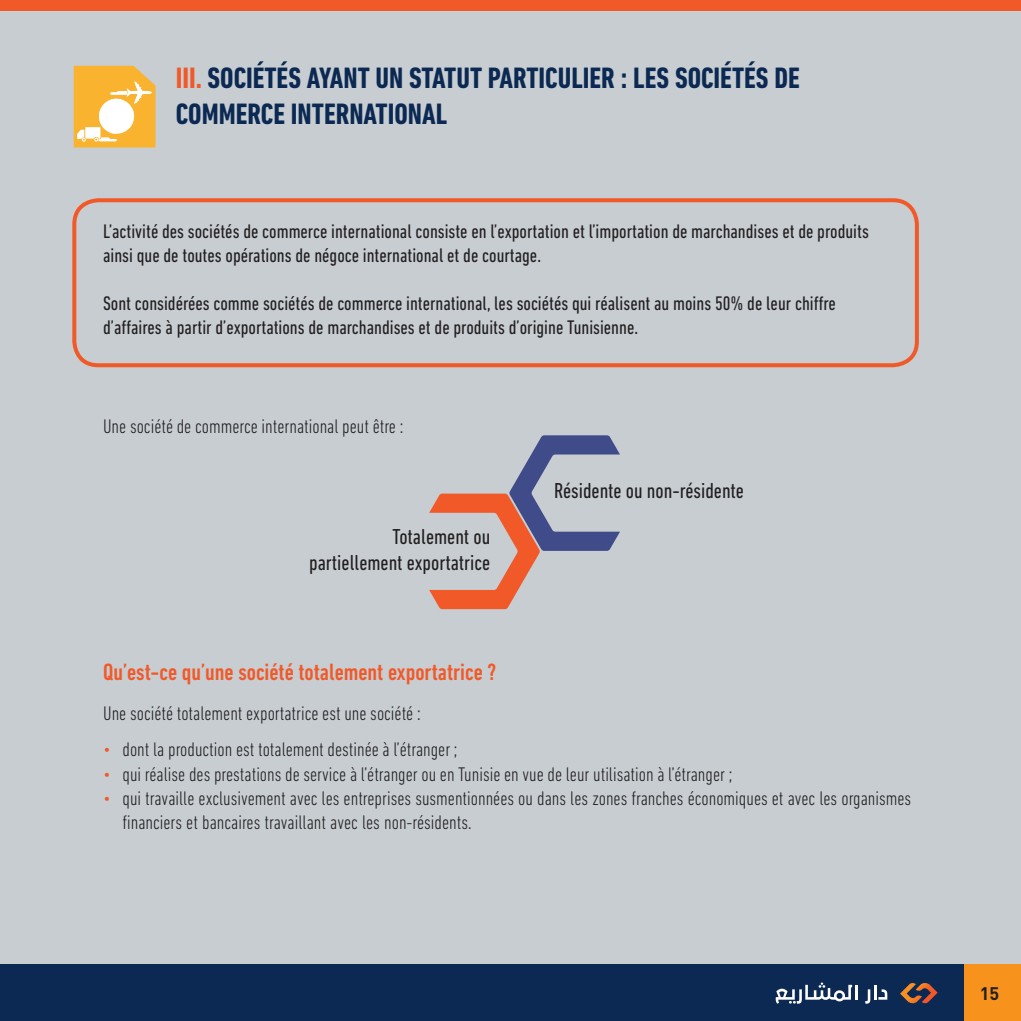
<style>
.page{position:relative;width:1021px;height:1021px;background:#fff}
.page>*{position:absolute;margin:0;border:0;box-sizing:border-box;transform-origin:0 0}
.t1{font:700 condensed 30px/36px "DIN Next LT Pro";color:#0b2952}
.t2{font:500 condensed 24px "DIN Next LT Pro";color:#f15929}
.t3{font:condensed 22px/26.4px "DIN Next LT Pro";color:#231f20;text-align:right}
.t4{font:300 condensed 20px/24px "DIN Next LT Pro";color:#231f20}
.t5{font:condensed 20px/24px "DIN Next LT Pro";color:#231f20}
.t6{font:300 condensed 20px/24px "DIN Next LT Pro";color:#f15929;text-align:justify}
.t7{font:700 18px "DIN";color:#231f20}
.s1{color:#f15929}
</style>
<div class="page">
<div style="left:0;top:0;width:1020px;height:1006px;background:#c7cdd1"></div>
<svg style="left:429px;top:435px;width:191px;height:174px"></svg>
<svg style="left:74px;top:66px;width:81px;height:81px;background:#f9c462"></svg>
<div style="left:72px;top:198px;width:846px;height:169px;border:4px solid #f15929;border-radius:24px"></div>
<div style="left:964px;top:964px;width:56px;height:56px;background:#f7931d"></div>
<div style="left:0;top:964px;width:964px;height:56px;background:#0b2952"></div>
<div style="left:0;top:0;width:1020px;height:11px;background:#f15929"></div>
<svg style="left:775px;top:982px;width:82px;height:21px"></svg>
<svg style="left:865px;top:989px;width:5px;height:14px"></svg>
<hr style="left:873px;top:984px;width:3px;height:15px;background:#fff">
<svg style="left:878px;top:989px;width:9px;height:10px"></svg>
<svg style="left:900px;top:983px;width:37px;height:21px"></svg>
<h1 class="t1" style="left:176px;top:60px;width:625px"><span class="s1">III.</span> SOCI ÉTÉS AYANT UN STATUT PARTICULIER : LES SOCI ÉTÉS DE<br>COMMERCE INTERNATIONAL</h1>
<p class="t5" style="left:103px;top:219px;width:767px">L’activité des sociétés de commerce international consiste en l’exportation et l’importation de marchandises et de produits ainsi que de toutes opérations de négoce international et de courtage.</p>
<p class="t5" style="left:103px;top:291px;width:734px">Sont considérées comme sociétés de commerce international, les sociétés qui réalisent au moins 50% de leur chiffre d’affaires à partir d’exportations de marchandises et de produits d’origine Tunisienne.</p>
<p class="t4" style="left:103px;top:414px;width:302px">Une société de commerce international peut être :</p>
<p class="t3" style="left:309px;top:523px;width:182px">Totalement ou partiellement exportatrice</p>
<p class="t2" style="left:103px;top:658px;width:395px">Qu’est-ce qu’une société totalement exportatrice ?</p>
<p class="t4" style="left:103px;top:701px;width:319px">Une société totalement exportatrice est une société :</p>
<p class="t3" style="left:554px;top:477px;width:191px">Résidente ou non-résidente</p>
<p class="t6" style="left:103px;top:737px;width:9px">• • •</p>
<p class="t4" style="left:122px;top:737px;width:790px">dont la production est totalement destinée à l’étranger ;<br>qui réalise des prestations de service à l’étranger ou en Tunisie en vue de leur utilisation à l’étranger ;<br>qui travaille exclusivement avec les entreprises susmentionnées ou dans les zones franches économiques et avec les organismes financiers et bancaires travaillant avec les non-résidents.</p>
<p class="t7" style="left:979px;top:981px;width:21px">15</p>
</div>
